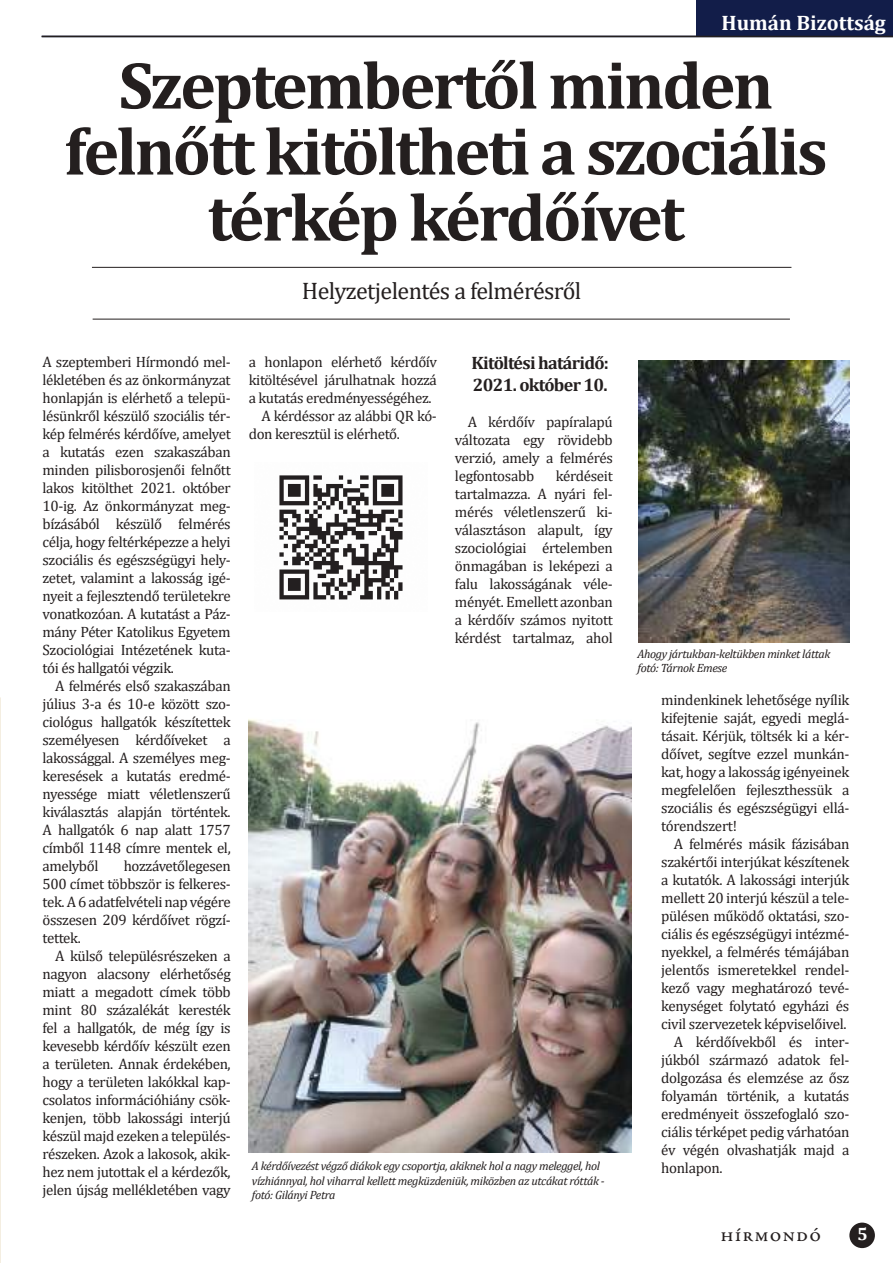
<style>
.page{position:relative;width:893px;height:1263px;background:#fff}
.page>*{position:absolute;margin:0;border:0;box-sizing:border-box;transform-origin:0 0}
.t1{font:700 67.5px/66px "Cambria";letter-spacing:-.04em;color:#241f1f;text-align:center}
.t2{font:24px "Cambria";letter-spacing:-.025em;color:#241f1f}
.t3{font:700 21px "Cambria";color:#fff}
.t4{font:21px "Adobe Jenson Pro";letter-spacing:.05em;color:#241f1f}
.t5{font:700 18px/21.6px "Cambria";letter-spacing:-.04em;color:#241f1f}
.t6{font:700 18px "Cambria";color:#fff}
.t7{font:15px/18px "Cambria";letter-spacing:-.02em;color:#241f1f;text-align:justify}
.t8{font:italic 12px/14.4px "Cambria";letter-spacing:-.03em;color:#241f1f}
</style>
<div class="page">
<svg style="left:0;top:697px;width:1px;height:566px"></svg>
<div style="left:696px;top:0;width:197px;height:36px;background:#121d49"></div>
<hr style="left:42px;top:36px;width:851px;height:1px;background:#241f1f">
<hr style="left:92px;top:267px;width:699px;height:1px;background:#241f1f">
<hr style="left:93px;top:319px;width:697px;height:1px;background:#241f1f">
<img style="left:279px;top:475px;width:124px;height:125px">
<img style="left:248px;top:719px;width:384px;height:433px">
<img style="left:638px;top:360px;width:212px;height:282px">
<div style="left:849px;top:1222px;width:26px;height:26px;background:#241f1f;border-radius:50%"></div>
<h3 class="t3" style="left:721px;top:8px;width:166px">Humán Bizottság</h3>
<h1 class="t1" style="left:64px;top:50px;width:765px">Szeptembertől minden felnőtt kitöltheti a szociális térkép kérdőívet</h1>
<h2 class="t2" style="left:302px;top:277px;width:281px">Helyzetjelentés a felmérésről</h2>
<p class="t7" style="left:43px;top:353px;width:190px">A szeptemberi Hírmondó mel&shy;lékletében és az önkormányzat honlapján is elérhető a telepü&shy;lésünkről készülő szociális tér&shy;kép felmérés kérdőíve, amelyet a kutatás ezen szakaszában minden pilisborosjenői felnőtt lakos kitölthet 2021. október 10-ig. Az önkormányzat meg&shy;bízásából készülő felmérés célja, hogy feltérképezze a helyi szociális és egészségügyi hely&shy;zetet, valamint a lakosság igé&shy;nyeit a fejlesztendő területekre vonatkozóan. A kutatást a Páz&shy;mány Péter Katolikus Egyetem Szociológiai Intézetének kuta&shy;tói és hallgatói végzik.</p>
<p class="t7" style="left:43px;top:677px;width:190px;text-indent:13px">A felmérés első szakaszában július 3-a és 10-e között szo&shy;ciológus hallgatók készítettek személyesen kérdőíveket a lakossággal. A személyes meg&shy;keresések a kutatás eredmé&shy;nyessége miatt véletlenszerű kiválasztás alapján történtek.<br>A hallgatók 6 nap alatt 1757 címből 1148 címre mentek el, amelyből</p>
<p class="t7" style="left:43px;top:857px;width:190px;text-indent:81px">hozzávetőlegesen 500 címet többször is felkeres&shy;tek. A 6 adatfelvételi nap végére összesen 209 kérdőívet rögzí&shy;tettek.</p>
<p class="t7" style="left:43px;top:947px;width:190px;text-indent:13px">A külső településrészeken a nagyon alacsony elérhetőség miatt a megadott címek több mint 80 százalékát keresték fel a hallgatók, de még így is kevesebb kérdőív készült ezen a területen. Annak érdekében, hogy a területen lakókkal kap&shy;csolatos információhiány csök&shy;kenjen, több lakossági interjú készül majd ezeken a település&shy;részeken. Azok a lakosok, akik&shy;hez nem jutottak el a kérdezők, jelen újság mellékletében vagy</p>
<p class="t7" style="left:249px;top:353px;width:190px">a honlapon elérhető kérdőív</p>
<p class="t7" style="left:249px;top:371px;width:190px">kitöltésével járulhatnak hozzá</p>
<p class="t7" style="left:249px;top:389px;width:184px">a kutatás eredményességéhez.</p>
<p class="t7" style="left:261px;top:407px;width:177px">A kérdéssor az alábbi QR kó-</p>
<p class="t7" style="left:249px;top:425px;width:153px">don keresztül is elérhető.</p>
<p class="t5" style="left:472px;top:352px;width:139px">Kitöltési határidő:<br>2021. október 10.</p>
<p class="t7" style="left:455px;top:412px;width:159px;text-indent:13px">A kérdőív papíralapú változata egy rövidebb verzió, amely a felmérés legfontosabb</p>
<p class="t7" style="left:455px;top:466px;width:159px;text-indent:101px">kérdéseit tartalmazza. A nyári fel&shy;mérés véletlenszerű ki&shy;választáson alapult, így szociológiai értelemben önmagában is leképezi a falu lakosságának véle&shy;ményét. Emellett azonban a kérdőív számos nyitott kérdést tartalmaz, ahol</p>
<p class="t8" style="left:252px;top:1158px;width:354px">A kérdőívezést végző diákok egy csoportja, akiknek hol a nagy meleggel, hol vízhiánnyal, hol viharral kellett megküzdeniük, miközben az utcákat rótták - fotó: Gilányi Petra</p>
<p class="t8" style="left:638px;top:646px;width:194px">Ahogy jártukban-keltükben minket láttak fotó: Tárnok Emese</p>
<p class="t7" style="left:661px;top:691px;width:190px">mindenkinek lehetősége nyílik kifejtenie saját, egyedi meglá&shy;tásait. Kérjük, töltsék ki a kér&shy;dőívet, segítve ezzel munkán&shy;kat, hogy a lakosság igényeinek megfelelően fejleszthessük a szociális és egészségügyi ellá&shy;tórendszert!</p>
<p class="t7" style="left:674px;top:835px;width:177px">A felmérés másik fázisában</p>
<p class="t7" style="left:661px;top:853px;width:190px">szakértői interjúkat készítenek</p>
<p class="t7" style="left:661px;top:871px;width:190px">a kutatók. A lakossági interjúk</p>
<p class="t7" style="left:661px;top:889px;width:190px">mellett 20 interjú készül a tele-</p>
<p class="t7" style="left:661px;top:907px;width:190px">pülésen működő oktatási, szo-</p>
<p class="t7" style="left:661px;top:925px;width:190px">ciális és egészségügyi intézmé-</p>
<p class="t7" style="left:661px;top:943px;width:190px">nyekkel, a felmérés témájában</p>
<p class="t7" style="left:661px;top:961px;width:190px">jelentős ismeretekkel rendel-</p>
<p class="t7" style="left:661px;top:979px;width:190px">kező vagy meghatározó tevé-</p>
<p class="t7" style="left:661px;top:997px;width:190px">kenységet folytató egyházi és</p>
<p class="t7" style="left:661px;top:1015px;width:187px">civil szervezetek képviselőivel.</p>
<p class="t7" style="left:674px;top:1033px;width:177px">A kérdőívekből és inter-</p>
<p class="t7" style="left:661px;top:1051px;width:190px">júkból származó adatok fel-</p>
<p class="t7" style="left:661px;top:1069px;width:190px">dolgozása és elemzése az ősz</p>
<p class="t7" style="left:661px;top:1087px;width:190px">folyamán történik, a kutatás</p>
<p class="t7" style="left:661px;top:1105px;width:190px">eredményeit összefoglaló szo-</p>
<p class="t7" style="left:661px;top:1123px;width:190px">ciális térképet pedig várhatóan</p>
<p class="t7" style="left:661px;top:1141px;width:190px">év végén olvashatják majd a</p>
<p class="t7" style="left:661px;top:1159px;width:63px">honlapon.</p>
<h3 class="t4" style="left:720px;top:1222px;width:102px">hírmondó</h3>
<p class="t6" style="left:857px;top:1221px;width:12px">5</p>
</div>
